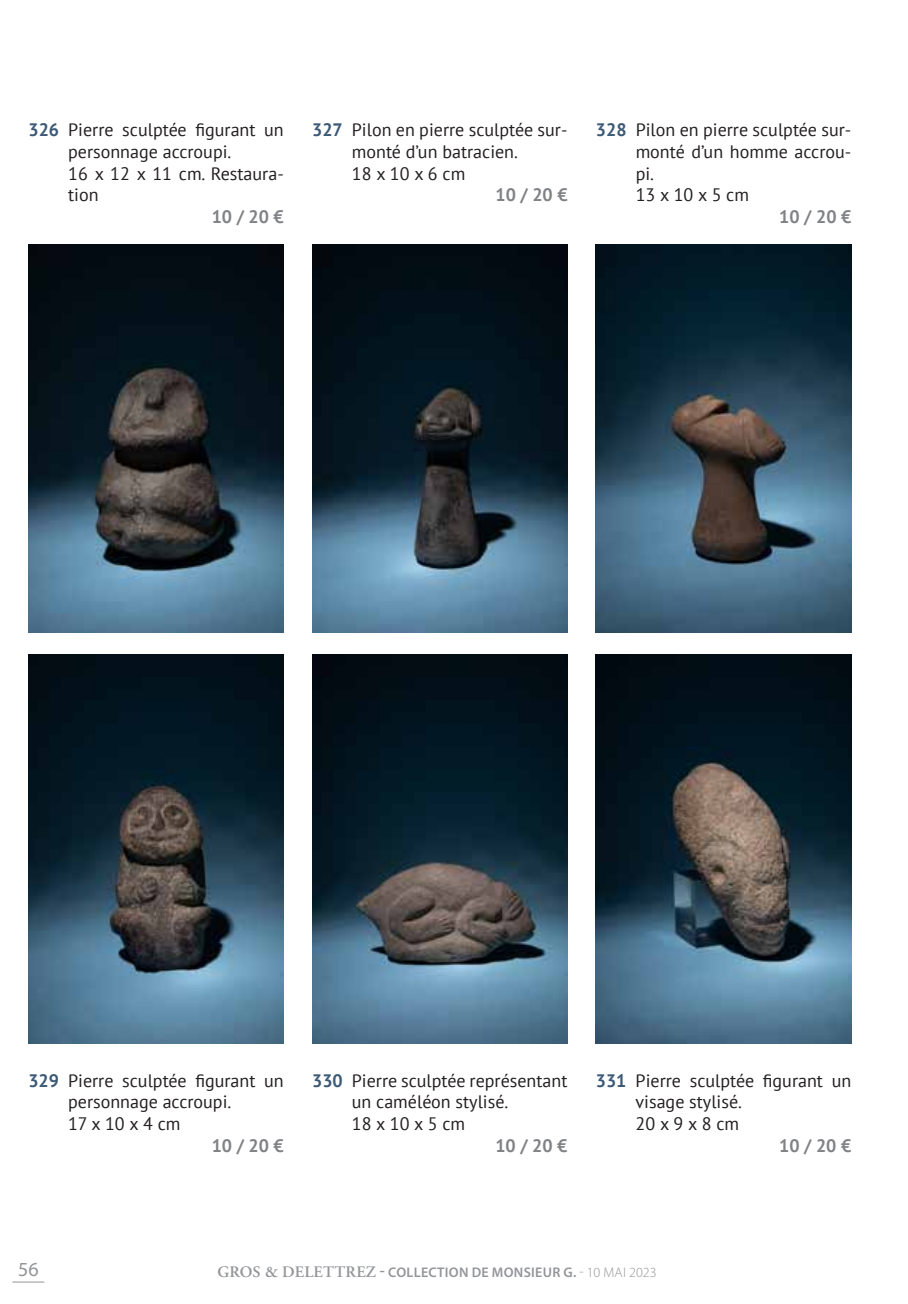
<style>
.page{position:relative;width:908px;height:1304px;background:#fff}
.page>*{position:absolute;margin:0;border:0;box-sizing:border-box;transform-origin:0 0}
.t1{font:20px "Myriad Pro";color:#939598}
.t2{font:18px/21.6px "PT Sans";color:#231f20}
.t3{font:700 18px "PT Sans";color:#808285}
.t4{font:600 14px "Myriad Pro";letter-spacing:.02em;color:#939598}
.s1{font-weight:700;color:#3c5976}
.s2{font-family:"Adobe Garamond Pro";font-size:16px}
.s3{font-size:16px}
.s4{font-weight:300}
</style>
<div class="page">
<hr style="left:12px;top:1282px;width:32px;height:1px;background:#939598">
<img style="left:312px;top:654px;width:255px;height:390px">
<img style="left:595px;top:655px;width:255px;height:388px">
<img style="left:28px;top:654px;width:255px;height:390px">
<img style="left:312px;top:244px;width:255px;height:389px">
<img style="left:595px;top:244px;width:255px;height:389px">
<img style="left:28px;top:244px;width:255px;height:389px">
<p class="t2" style="left:68px;top:119px;width:217px;text-indent:-40px"><span class="s1">326</span> Pierre sculptée figurant un personnage accroupi.<br>16 x 12 x 11 cm. Restaura&shy;tion</p>
<p class="t3" style="left:212px;top:205px;width:74px">10 / 20 €</p>
<p class="t2" style="left:352px;top:119px;width:217px;text-indent:-40px"><span class="s1">327</span> Pilon en pierre sculptée sur&shy;monté d’un batracien.<br>18 x 10 x 6 cm</p>
<p class="t3" style="left:495px;top:183px;width:74px">10 / 20 €</p>
<p class="t2" style="left:635px;top:119px;width:217px;text-indent:-40px"><span class="s1">328</span> Pilon en pierre sculptée sur&shy;monté d’un homme accrou&shy;pi.<br>13 x 10 x 5 cm</p>
<p class="t3" style="left:778px;top:205px;width:74px">10 / 20 €</p>
<p class="t2" style="left:68px;top:1069px;width:217px;text-indent:-40px"><span class="s1">329</span> Pierre sculptée figurant un personnage accroupi.<br>17 x 10 x 4 cm</p>
<p class="t3" style="left:211px;top:1133px;width:74px">10 / 20 €</p>
<p class="t2" style="left:352px;top:1069px;width:217px;text-indent:-40px"><span class="s1">330</span> Pierre sculptée représentant un caméléon stylisé.<br>18 x 10 x 5 cm</p>
<p class="t3" style="left:495px;top:1133px;width:74px">10 / 20 €</p>
<p class="t2" style="left:635px;top:1069px;width:217px;text-indent:-40px"><span class="s1">331</span> Pierre sculptée figurant un visage stylisé.<br>20 x 9 x 8 cm</p>
<p class="t3" style="left:778px;top:1133px;width:74px">10 / 20 €</p>
<p class="t1" style="left:18px;top:1258px;width:22px">56</p>
<p class="t4" style="left:217px;top:1265px;width:440px"><span class="s2">GROS &amp; DELETTREZ</span> <span class="s3">-</span> COLLECTION DE MONSIEUR G. <span class="s4">- 10 MAI 2023</span></p>
</div>
